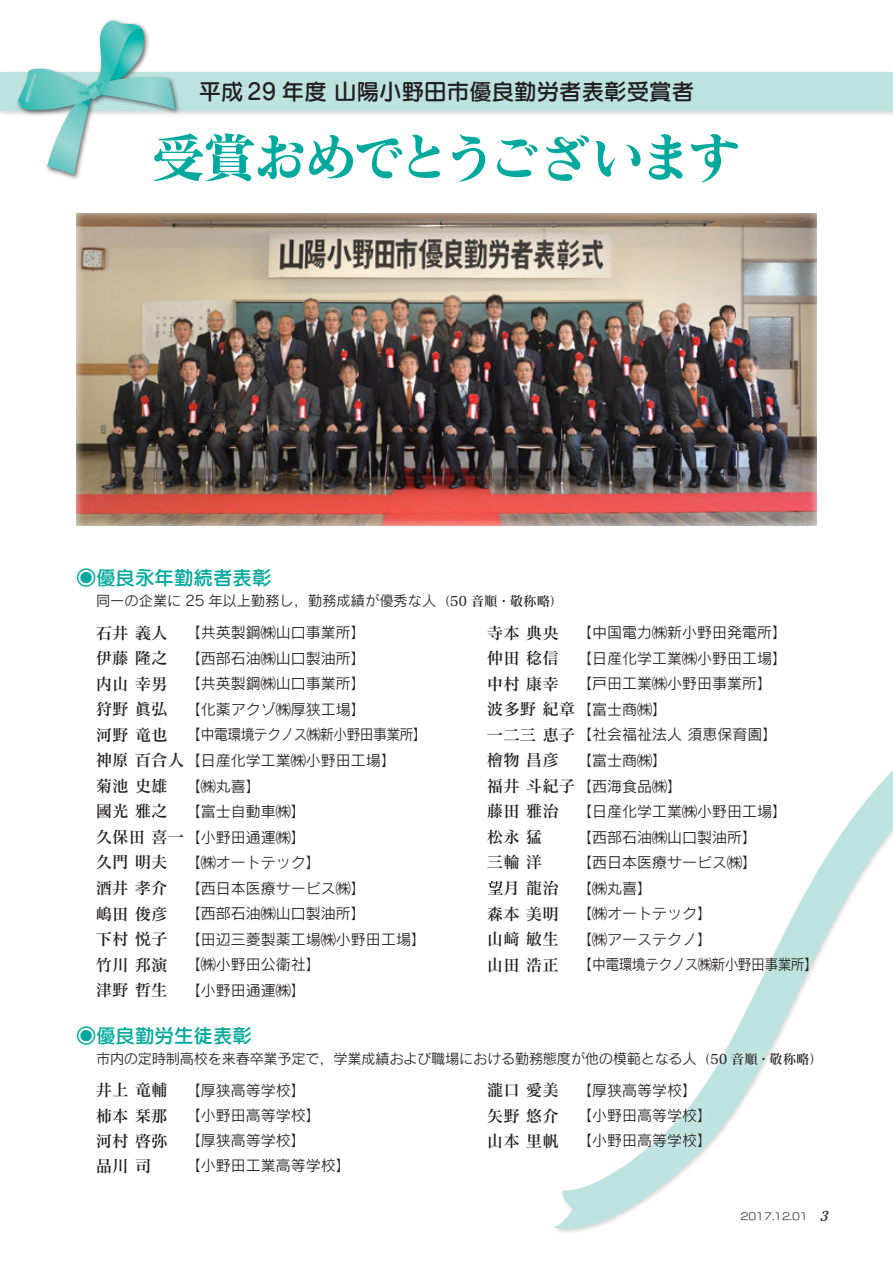
<style>
.page{position:relative;width:893px;height:1263px;background:#fff}
.page>*{position:absolute;margin:0;border:0;box-sizing:border-box;transform-origin:0 0}
.t1{font:54px "Matisse Pro B";letter-spacing:-.08em;color:#00a99d}
.t2{font:22.5px "Seurat Pro DB";color:#231f20}
.t3{font:19.5px "Seurat Pro DB";color:#00a99d}
.t4{font:16.5px "Matisse Pro DB";color:#231f20}
.t5{font:15px "Rodin Pro M";color:#231f20}
.t6{font:15px "Rodin Pro M";letter-spacing:-.04em;color:#231f20}
.t7{font:14.25px "Rodin Pro M";letter-spacing:-.02em;color:#231f20}
.t8{font:14.25px "Rodin Pro M";color:#231f20}
.t9{font:9.75px "New Rodin Pro M";color:#231f20}
.s1{font-family:"Matisse Pro DB";font-size:13.5px}
.s2{font-family:"Matisse Pro DB";font-size:16.5px}
.s3{font-family:"Matisse Eleganto Pro B";font-style:italic;font-size:13.5px}
</style>
<div class="page">
<div style="left:0;top:69px;width:893px;height:48px;background:#231f20;opacity:.2"></div>
<div style="left:0;top:72px;width:893px;height:39px;background:#bde3e1"></div>
<svg style="left:553px;top:770px;width:340px;height:459px"></svg>
<div style="left:15px;top:18px;width:165px;height:162px;background:#231f20;opacity:.65"></div>
<svg style="left:16px;top:21px;width:159px;height:154px"></svg>
<div style="left:75px;top:213px;width:741px;height:314px;background:#fff;opacity:.75"></div>
<div style="left:479px;top:1074px;width:232px;height:83px;background:#fff"></div>
<div style="left:68px;top:1017px;width:754px;height:57px;background:#fff"></div>
<svg style="left:488px;top:881px;width:15px;height:14px"></svg>
<p class="t2" style="left:199px;top:76px;width:497px">平成29 年度 山陽小野田市優良勤労者表彰受賞者</p>
<p class="t1" style="left:152px;top:122px;width:591px">受賞おめでとうございます</p>
<p class="t3" style="left:77px;top:565px;width:196px">◉優良永年勤続者表彰</p>
<p class="t8" style="left:96px;top:591px;width:469px">同一の企業に 25 年以上勤務し，勤務成績が優秀な人<span class="s1">（50 音順・敬称略）</span></p>
<p class="t4" style="left:96px;top:622px;width:74px">石井 義人</p>
<p class="t5" style="left:186px;top:623px;width:182px">【共英製鋼㈱山口事業所】</p>
<p class="t4" style="left:96px;top:648px;width:74px">伊藤 隆之</p>
<p class="t5" style="left:186px;top:648px;width:181px">【西部石油㈱山口製油所】</p>
<p class="t4" style="left:96px;top:673px;width:74px">内山 幸男</p>
<p class="t5" style="left:186px;top:674px;width:182px">【共英製鋼㈱山口事業所】</p>
<p class="t4" style="left:96px;top:699px;width:74px">狩野 眞弘</p>
<p class="t5" style="left:186px;top:700px;width:182px">【化薬アクゾ㈱厚狭工場】</p>
<p class="t4" style="left:96px;top:724px;width:74px">河野 竜也</p>
<p class="t6" style="left:186px;top:725px;width:243px">【中電環境テクノス㈱新小野田事業所】</p>
<p class="t5" style="left:96px;top:751px;width:302px"><span class="s2">神原 百合人</span>【日産化学工業㈱小野田工場】</p>
<p class="t4" style="left:96px;top:775px;width:74px">菊池 史雄</p>
<p class="t5" style="left:186px;top:776px;width:77px">【㈱丸喜】</p>
<p class="t4" style="left:96px;top:801px;width:74px">國光 雅之</p>
<p class="t5" style="left:186px;top:802px;width:122px">【富士自動車㈱】</p>
<p class="t5" style="left:96px;top:827px;width:212px"><span class="s2">久保田 喜一</span>【小野田通運㈱】</p>
<p class="t4" style="left:96px;top:852px;width:74px">久門 明夫</p>
<p class="t5" style="left:186px;top:853px;width:136px">【㈱オートテック】</p>
<p class="t4" style="left:96px;top:877px;width:74px">酒井 孝介</p>
<p class="t5" style="left:186px;top:878px;width:182px">【西日本医療サービス㈱】</p>
<p class="t4" style="left:96px;top:903px;width:74px">嶋田 俊彦</p>
<p class="t5" style="left:186px;top:904px;width:181px">【西部石油㈱山口製油所】</p>
<p class="t4" style="left:96px;top:928px;width:74px">下村 悦子</p>
<p class="t5" style="left:186px;top:929px;width:242px">【田辺三菱製薬工場㈱小野田工場】</p>
<p class="t4" style="left:96px;top:954px;width:74px">竹川 邦演</p>
<p class="t5" style="left:186px;top:955px;width:136px">【㈱小野田公衛社】</p>
<p class="t4" style="left:96px;top:979px;width:74px">津野 哲生</p>
<p class="t5" style="left:186px;top:980px;width:122px">【小野田通運㈱】</p>
<p class="t4" style="left:487px;top:622px;width:74px">寺本 典央</p>
<p class="t5" style="left:577px;top:623px;width:211px">【中国電力㈱新小野田発電所】</p>
<p class="t4" style="left:487px;top:648px;width:74px">仲田 稔信</p>
<p class="t5" style="left:577px;top:648px;width:211px">【日産化学工業㈱小野田工場】</p>
<p class="t4" style="left:487px;top:673px;width:74px">中村 康幸</p>
<p class="t5" style="left:577px;top:674px;width:197px">【戸田工業㈱小野田事業所】</p>
<p class="t5" style="left:487px;top:700px;width:182px"><span class="s2">波多野 紀章</span>【富士商㈱】</p>
<p class="t5" style="left:487px;top:725px;width:292px"><span class="s2">一二三 恵子</span>【社会福祉法人 須恵保育園】</p>
<p class="t4" style="left:487px;top:750px;width:74px">檜物 昌彦</p>
<p class="t5" style="left:577px;top:751px;width:91px">【富士商㈱】</p>
<p class="t5" style="left:487px;top:776px;width:197px"><span class="s2">福井 斗紀子</span>【西海食品㈱】</p>
<p class="t4" style="left:487px;top:801px;width:74px">藤田 雅治</p>
<p class="t5" style="left:577px;top:802px;width:211px">【日産化学工業㈱小野田工場】</p>
<p class="t4" style="left:487px;top:826px;width:57px">松永 猛</p>
<p class="t5" style="left:577px;top:827px;width:181px">【西部石油㈱山口製油所】</p>
<p class="t4" style="left:487px;top:852px;width:57px">三輪 洋</p>
<p class="t5" style="left:577px;top:853px;width:181px">【西日本医療サービス㈱】</p>
<p class="t4" style="left:487px;top:877px;width:74px">　月 龍治</p>
<p class="t5" style="left:577px;top:878px;width:76px">【㈱丸喜】</p>
<p class="t4" style="left:487px;top:903px;width:74px">森本 美明</p>
<p class="t5" style="left:577px;top:904px;width:136px">【㈱オートテック】</p>
<p class="t4" style="left:487px;top:928px;width:74px">山㟢 敏生</p>
<p class="t5" style="left:577px;top:929px;width:136px">【㈱アーステクノ】</p>
<p class="t4" style="left:487px;top:954px;width:74px">山田 浩正</p>
<p class="t6" style="left:577px;top:955px;width:243px">【中電環境テクノス㈱新小野田事業所】</p>
<p class="t3" style="left:77px;top:1023px;width:177px">◉優良勤労生徒表彰</p>
<p class="t7" style="left:96px;top:1049px;width:729px">市内の定時制高校を来春卒業予定で，学業成績および職場における勤務態度が他の模範となる人<span class="s1">（50 音順・敬称略）</span></p>
<p class="t4" style="left:96px;top:1080px;width:74px">井上 竜輔</p>
<p class="t5" style="left:186px;top:1081px;width:122px">【厚狭高等学校】</p>
<p class="t4" style="left:96px;top:1105px;width:74px">柿本 栞那</p>
<p class="t5" style="left:186px;top:1106px;width:137px">【小野田高等学校】</p>
<p class="t4" style="left:96px;top:1130px;width:74px">河村 啓弥</p>
<p class="t5" style="left:186px;top:1131px;width:122px">【厚狭高等学校】</p>
<p class="t4" style="left:96px;top:1155px;width:57px">品川 司</p>
<p class="t5" style="left:186px;top:1156px;width:167px">【小野田工業高等学校】</p>
<p class="t4" style="left:487px;top:1080px;width:74px">瀧口 愛美</p>
<p class="t5" style="left:577px;top:1081px;width:121px">【厚狭高等学校】</p>
<p class="t4" style="left:487px;top:1105px;width:74px">矢野 悠介</p>
<p class="t5" style="left:577px;top:1106px;width:136px">【小野田高等学校】</p>
<p class="t4" style="left:487px;top:1130px;width:74px">山本 里帆</p>
<p class="t5" style="left:577px;top:1131px;width:136px">【小野田高等学校】</p>
<p class="t9" style="left:740px;top:1208px;width:93px">2017.12.01 <span class="s3">3</span></p>
</div>
